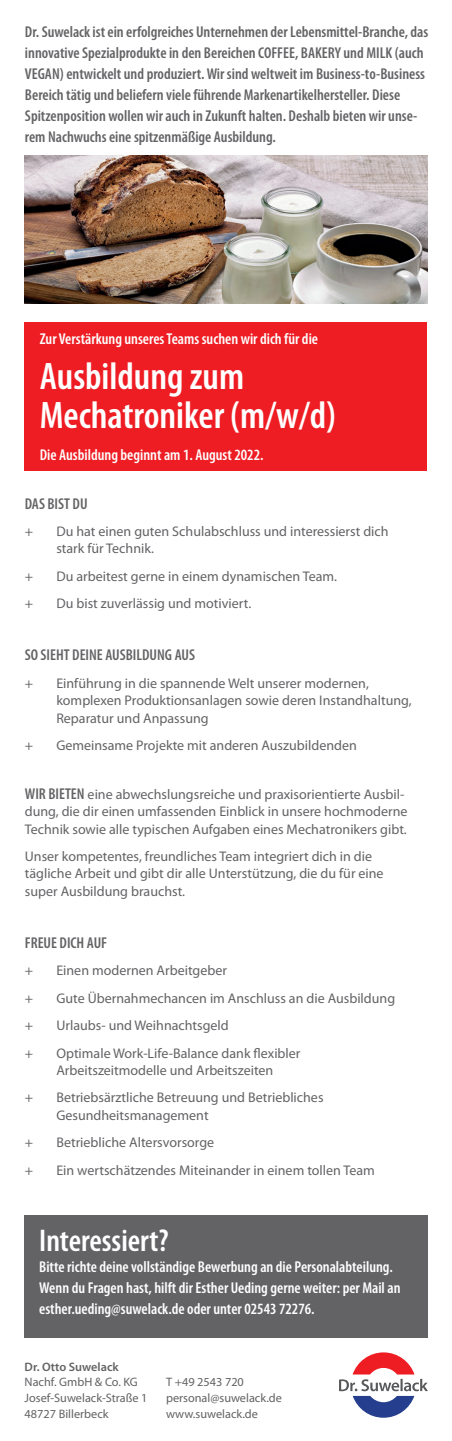
<style>
.page{position:relative;width:452px;height:1441px;background:#fff}
.page>*{position:absolute;margin:0;border:0;box-sizing:border-box;transform-origin:0 0}
.t1{font:600 condensed 38.5px/38.5px "Myriad Pro";color:#fff}
.t2{font:600 condensed 31.5px "Myriad Pro";color:#fff}
.t3{font:600 condensed 15.75px/21px "Myriad Pro";color:#636366}
.t4{font:600 condensed 15.75px/21px "Myriad Pro";color:#fff}
.t5{font:14px/17.5px "Myriad Pro";color:#636366}
.t6{font:12.25px/15.8px "Myriad Pro";color:#636366}
.t7{font:600 12.25px "Myriad Pro";color:#636366}
.s1{font-weight:600;font-stretch:condensed;font-size:15.75px}
</style>
<div class="page">
<img style="left:25px;top:155px;width:402px;height:149px">
<div style="left:25px;top:322px;width:402px;height:149px;background:#ee1d23"></div>
<div style="left:25px;top:1215px;width:402px;height:122px;background:#636366"></div>
<svg style="left:339px;top:1352px;width:88px;height:66px"></svg>
<hr style="left:0;top:1440px;width:451px;height:1px;background:#231f20">
<p class="t3" style="left:25px;top:21px;width:404px">Dr. Suwelack ist ein erfolgreiches Unternehmen der Lebensmittel-Branche, das innovative Spezialprodukte in den Bereichen COFFEE, BAKERY und MILK (auch VEGAN) entwickelt und produziert. Wir sind weltweit im Business-to-Business Bereich tätig und beliefern viele führende Markenartikelhersteller. Diese Spitzenposition wollen wir auch in Zukunft halten. Deshalb bieten wir unse&shy;rem Nachwuchs eine spitzenmäßige Ausbildung.</p>
<p class="t4" style="left:40px;top:329px;width:280px">Zur Verstärkung unseres Teams suchen wir dich für die</p>
<h1 class="t1" style="left:40px;top:358px;width:297px">Ausbildung zum<br>Mechatroniker (m/w/d)</h1>
<p class="t4" style="left:40px;top:444px;width:225px">Die Ausbildung beginnt am 1. August 2022.</p>
<p class="t3" style="left:25px;top:493px;width:64px">DAS BIST DU</p>
<p class="t5" style="left:25px;top:522px;width:10px">+</p>
<p class="t5" style="left:56px;top:522px;width:333px">Du hat einen guten Schulabschluss und interessierst dich stark für Technik.</p>
<p class="t5" style="left:25px;top:567px;width:10px">+</p>
<p class="t5" style="left:56px;top:567px;width:282px">Du arbeitest gerne in einem dynamischen Team.</p>
<p class="t5" style="left:25px;top:595px;width:10px">+</p>
<p class="t5" style="left:56px;top:595px;width:196px">Du bist zuverlässig und motiviert.</p>
<p class="t3" style="left:25px;top:645px;width:171px">SO SIEHT DEINE AUSBILDUNG AUS</p>
<p class="t5" style="left:25px;top:674px;width:10px">+</p>
<p class="t5" style="left:56px;top:674px;width:356px">Einführung in die spannende Welt unserer modernen, komplexen Produktionsanlagen sowie deren Instandhaltung,<br>Reparatur und Anpassung</p>
<p class="t5" style="left:25px;top:736px;width:10px">+</p>
<p class="t5" style="left:56px;top:736px;width:302px">Gemeinsame Projekte mit anderen Auszubildenden</p>
<p class="t5" style="left:25px;top:785px;width:384px"><span class="s1">WIR BIETEN</span> eine abwechslungsreiche und praxisorientierte Ausbil&shy;dung, die dir einen umfassenden Einblick in unsere hochmoderne<br>Technik sowie alle typischen Aufgaben eines Mechatronikers gibt.</p>
<p class="t5" style="left:25px;top:847px;width:360px">Unser kompetentes, freundliches Team integriert dich in die tägliche Arbeit und gibt dir alle Unterstützung, die du für eine super Ausbildung brauchst.</p>
<p class="t3" style="left:25px;top:932px;width:84px">FREUE DICH AUF</p>
<p class="t5" style="left:25px;top:962px;width:10px">+</p>
<p class="t5" style="left:56px;top:962px;width:172px">Einen modernen Arbeitgeber</p>
<p class="t5" style="left:25px;top:989px;width:10px">+</p>
<p class="t5" style="left:56px;top:989px;width:340px">Gute Übernahmechancen im Anschluss an die Ausbildung</p>
<p class="t5" style="left:25px;top:1016px;width:10px">+</p>
<p class="t5" style="left:56px;top:1016px;width:174px">Urlaubs- und Weihnachtsgeld</p>
<p class="t5" style="left:25px;top:1044px;width:10px">+</p>
<p class="t5" style="left:56px;top:1044px;width:245px">Optimale Work-Life-Balance dank flexibler<br>Arbeitszeitmodelle und Arbeitszeiten</p>
<p class="t5" style="left:25px;top:1089px;width:10px">+</p>
<p class="t5" style="left:56px;top:1089px;width:268px">Betriebsärztliche Betreuung und Betriebliches<br>Gesundheitsmanagement</p>
<p class="t5" style="left:25px;top:1134px;width:10px">+</p>
<p class="t5" style="left:56px;top:1134px;width:159px">Betriebliche Altersvorsorge</p>
<p class="t5" style="left:25px;top:1161px;width:10px">+</p>
<p class="t5" style="left:56px;top:1161px;width:320px">Ein wertschätzendes Miteinander in einem tollen Team</p>
<h2 class="t2" style="left:39px;top:1223px;width:131px">Interessiert?</h2>
<p class="t4" style="left:39px;top:1256px;width:362px">Bitte richte deine vollständige Bewerbung an die Personalabteilung.<br>Wenn du Fragen hast, hilft dir Esther Ueding gerne weiter: per Mail an esther.ueding@suwelack.de oder unter 02543 72276.</p>
<p class="t7" style="left:25px;top:1359px;width:96px">Dr. Otto Suwelack</p>
<p class="t6" style="left:25px;top:1374px;width:124px">Nachf. GmbH &amp; Co. KG<br>Josef-Suwelack-Straße 1<br>48727 Billerbeck</p>
<p class="t6" style="left:166px;top:1374px;width:117px">T +49 2543 720 personal@suwelack.de www.suwelack.de</p>
</div>
